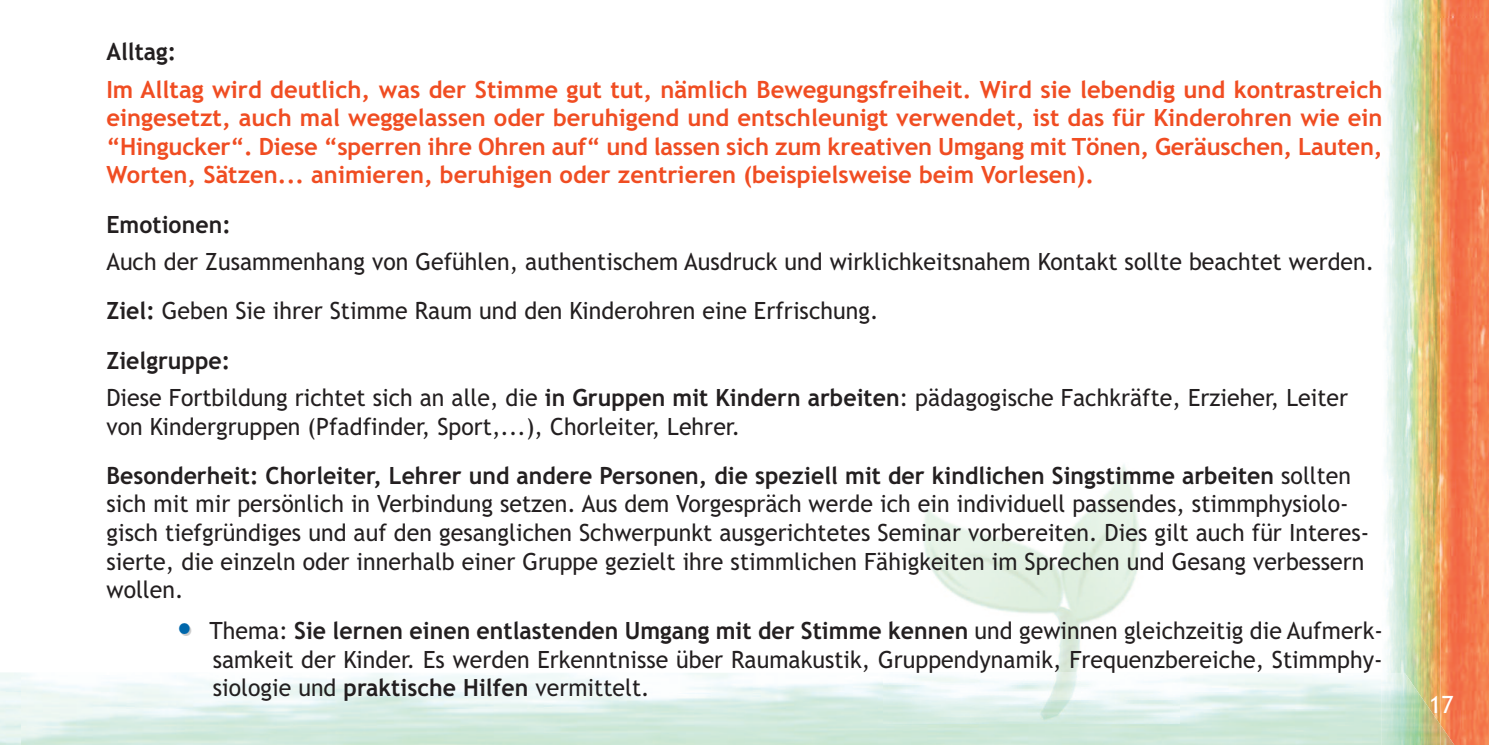
<style>
.page{position:relative;width:1489px;height:745px;background:#fff}
.page>*{position:absolute;margin:0;border:0;box-sizing:border-box;transform-origin:0 0}
.t1{font:23.75px/28.5px "Trebuchet MS";letter-spacing:.005em;color:#231f20}
.t2{font:700 23.75px/28.5px "Trebuchet MS";color:#f04d22;text-align:justify}
.t3{font:700 23.75px "Trebuchet MS";color:#231f20}
.t4{font:23.75px "Trebuchet MS";color:#fff}
.s1{font-weight:700}
.s2{font-family:"Georgia";font-weight:700;font-size:35px;color:#0067ab}
</style>
<div class="page">
<img style="left:923px;top:465px;width:217px;height:207px">
<img style="left:1440px;top:0;width:48px;height:744px">
<img style="left:1440px;top:16px;width:48px;height:1px">
<img style="left:1384px;top:0;width:56px;height:672px">
<img style="left:1440px;top:724px;width:25px;height:20px">
<img style="left:1380px;top:672px;width:60px;height:72px">
<p class="t3" style="left:106px;top:38px;width:71px">Alltag:</p>
<p class="t2" style="left:106px;top:75px;width:1277px">Im Alltag wird deutlich, was der Stimme gut tut, nämlich Bewegungsfreiheit. Wird sie lebendig und kontrastreich eingesetzt, auch mal weggelassen oder beruhigend und entschleunigt verwendet, ist das für Kinderohren wie ein “Hingucker“. Diese “sperren ihre Ohren auf“ und lassen sich zum kreativen Umgang mit Tönen, Geräuschen, Lauten, Worten, Sätzen... animieren, beruhigen oder zentrieren (beispielsweise beim Vorlesen).</p>
<p class="t3" style="left:106px;top:210px;width:126px">Emotionen:</p>
<p class="t1" style="left:106px;top:237px;width:1269px;line-height:49px">Auch der Zusammenhang von Gefühlen, authentischem Ausdruck und wirklichkeitsnahem Kontakt sollte beachtet werden.<br><span class="s1">Ziel:</span> Geben Sie ihrer Stimme Raum und den Kinderohren eine Erfrischung.<br><span class="s1">Zielgruppe:</span></p>
<p class="t1" style="left:106px;top:383px;width:1243px">Diese Fortbildung richtet sich an alle, die <span class="s1">in Gruppen mit Kindern arbeiten</span>: pädagogische Fachkräfte, Erzieher, Leiter von Kindergruppen (Pfadfinder, Sport,...), Chorleiter, Lehrer.</p>
<p class="t1" style="left:106px;top:461px;width:1264px"><span class="s1">Besonderheit: Chorleiter, Lehrer und andere Personen, die speziell mit der kindlichen Singstimme arbeiten</span> sollten sich mit mir persönlich in Verbindung setzen. Aus dem Vorgespräch werde ich ein individuell passendes, stimmphysiolo&shy;gisch tiefgründiges und auf den gesanglichen Schwerpunkt ausgerichtetes Seminar vorbereiten. Dies gilt auch für Interes&shy;sierte, die einzeln oder innerhalb einer Gruppe gezielt ihre stimmlichen Fähigkeiten im Sprechen und Gesang verbessern wollen.</p>
<p class="t1" style="left:213px;top:616px;width:1171px;text-align:justify;text-indent:-35px"><span class="s2">•</span> Thema: <span class="s1">Sie lernen einen entlastenden Umgang mit der Stimme kennen</span> und gewinnen gleichzeitig die Aufmerk&shy;samkeit der Kinder. Es werden Erkenntnisse über Raumakustik, Gruppendynamik, Frequenzbereiche, Stimmphy&shy;siologie und <span class="s1">praktische Hilfen</span> vermittelt.</p>
<p class="t4" style="left:1429px;top:690px;width:26px">17</p>
</div>
